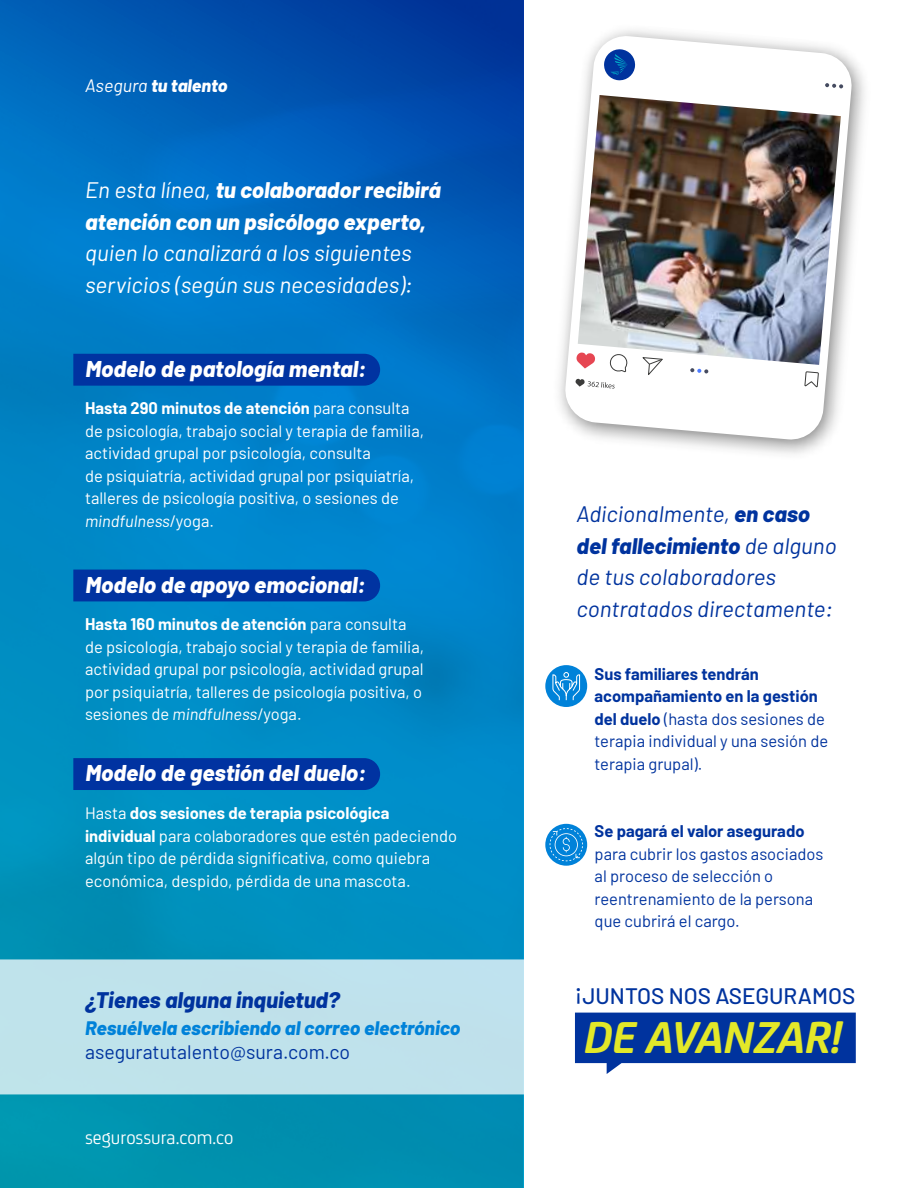
<style>
.page{position:relative;width:918px;height:1188px;background:#fff}
.page>*{position:absolute;margin:0;border:0;box-sizing:border-box;transform-origin:0 0}
.t1{font:italic 700 47.85px "FS Joey";letter-spacing:-.005em;color:#e3e829}
.t2{font:italic 800 22.8px "Barlow";color:#fff}
.t3{font:italic 22.5px/31.5px "Barlow";color:#00339e}
.t4{font:italic 800 22.5px/31.5px "Barlow";color:#fff}
.t5{font:italic 22.5px/31.5px "Barlow";color:#fff}
.t6{font:italic 800 22.5px "Barlow";color:#00339e}
.t7{font:500 22.5px "Barlow";color:#00339e}
.t8{font:italic 800 19.5px "Barlow";color:#0082d9}
.t9{font:19.5px "Barlow";color:#00339e}
.t10{font:19.5px "FS Joey";color:#fff}
.t11{font:italic 800 18px "Barlow";color:#fff}
.t12{font:16.5px/22.5px "Barlow";color:#fff}
.t13{font:16.5px/22.5px "Barlow";color:#00339e}
.t14{font:700 16.5px "Barlow";color:#00339e}
.s1{font-weight:400}
.s2{font-weight:700}
.s3{font-style:italic}
.s4{font-weight:800}
</style>
<div class="page">
<img style="left:0;top:0;width:523px;height:1188px">
<div style="left:73px;top:758px;width:307px;height:32px;background:#0033a1"></div>
<div style="left:73px;top:570px;width:307px;height:31px;background:#0033a1"></div>
<div style="left:73px;top:354px;width:307px;height:32px;background:#0033a1"></div>
<svg style="left:0;top:959px;width:856px;height:135px;fill:#bfe3eb"></svg>
<svg style="left:564px;top:35px;width:289px;height:406px"></svg>
<svg style="left:805px;top:365px;width:14px;height:22px"></svg>
<svg style="left:642px;top:365px;width:21px;height:11px"></svg>
<svg style="left:825px;top:83px;width:18px;height:5px"></svg>
<svg style="left:690px;top:368px;width:18px;height:6px"></svg>
<svg style="left:575px;top:351px;width:52px;height:38px"></svg>
<svg style="left:603px;top:49px;width:33px;height:32px"></svg>
<img style="left:578px;top:95px;width:263px;height:270px">
<svg style="left:575px;top:1013px;width:281px;height:61px"></svg>
<div style="left:545px;top:665px;width:42px;height:42px;background:#0082d9;border-radius:50%"></div>
<svg style="left:545px;top:824px;width:42px;height:42px"></svg>
<svg style="left:552px;top:672px;width:28px;height:29px"></svg>
<svg style="left:550px;top:828px;width:33px;height:33px"></svg>
<p class="t11" style="left:85px;top:72px;width:144px"><span class="s1">Asegura</span> tu talento</p>
<h3 class="t4" style="left:85px;top:173px;width:357px"><span class="s1">En esta línea,</span> tu colaborador recibirá atención con un psicólogo experto,</h3>
<h3 class="t5" style="left:85px;top:237px;width:329px">quien lo canalizará a los siguientes servicios (según sus necesidades):</h3>
<h2 class="t2" style="left:86px;top:352px;width:283px">Modelo de patología mental:</h2>
<p class="t12" style="left:85px;top:396px;width:341px"><span class="s2">Hasta 290 minutos de atención</span> para consulta de psicología, trabajo social y terapia de familia, actividad grupal por psicología, consulta<br>de psiquiatría, actividad grupal por psiquiatría, talleres de psicología positiva, o sesiones de <span class="s3">mindfulness</span>/yoga.</p>
<h2 class="t2" style="left:86px;top:568px;width:282px">Modelo de apoyo emocional:</h2>
<p class="t12" style="left:85px;top:612px;width:341px"><span class="s2">Hasta 160 minutos de atención</span> para consulta de psicología, trabajo social y terapia de familia, actividad grupal por psicología, actividad grupal por psiquiatría, talleres de psicología positiva, o sesiones de <span class="s3">mindfulness</span>/yoga.</p>
<h2 class="t2" style="left:86px;top:756px;width:282px">Modelo de gestión del duelo:</h2>
<p class="t12" style="left:85px;top:801px;width:374px">Hasta <span class="s2">dos sesiones de terapia psicológica individual</span> para colaboradores que estén padeciendo algún tipo de pérdida significativa, como quiebra económica, despido, pérdida de una mascota.</p>
<h3 class="t6" style="left:85px;top:983px;width:256px">¿Tienes alguna inquietud?</h3>
<p class="t8" style="left:85px;top:1014px;width:377px">Resuélvela escribiendo al correo electrónico</p>
<p class="t9" style="left:85px;top:1038px;width:267px">aseguratutalento@sura.com.co</p>
<p class="t10" style="left:85px;top:1124px;width:150px">segurossura.com.co</p>
<h3 class="t3" style="left:577px;top:498px;width:262px">Adicionalmente, <span class="s4">en caso del fallecimiento</span> de alguno de tus colaboradores contratados directamente:</h3>
<p class="t13" style="left:595px;top:661px;width:235px;text-indent:-18px"><span class="s2">• Sus familiares tendrán acompañamiento en la gestión del duelo</span> (hasta dos sesiones de terapia individual y una sesión de terapia grupal).</p>
<p class="t14" style="left:577px;top:819px;width:229px">• Se pagará el valor asegurado</p>
<p class="t13" style="left:595px;top:841px;width:230px">para cubrir los gastos asociados al proceso de selección o reentrenamiento de la persona que cubrirá el cargo.</p>
<h3 class="t7" style="left:575px;top:982px;width:282px">¡JUNTOS NOS ASEGURAMOS</h3>
<h1 class="t1" style="left:585px;top:1001px;width:259px">DE AVANZAR!</h1>
</div>
